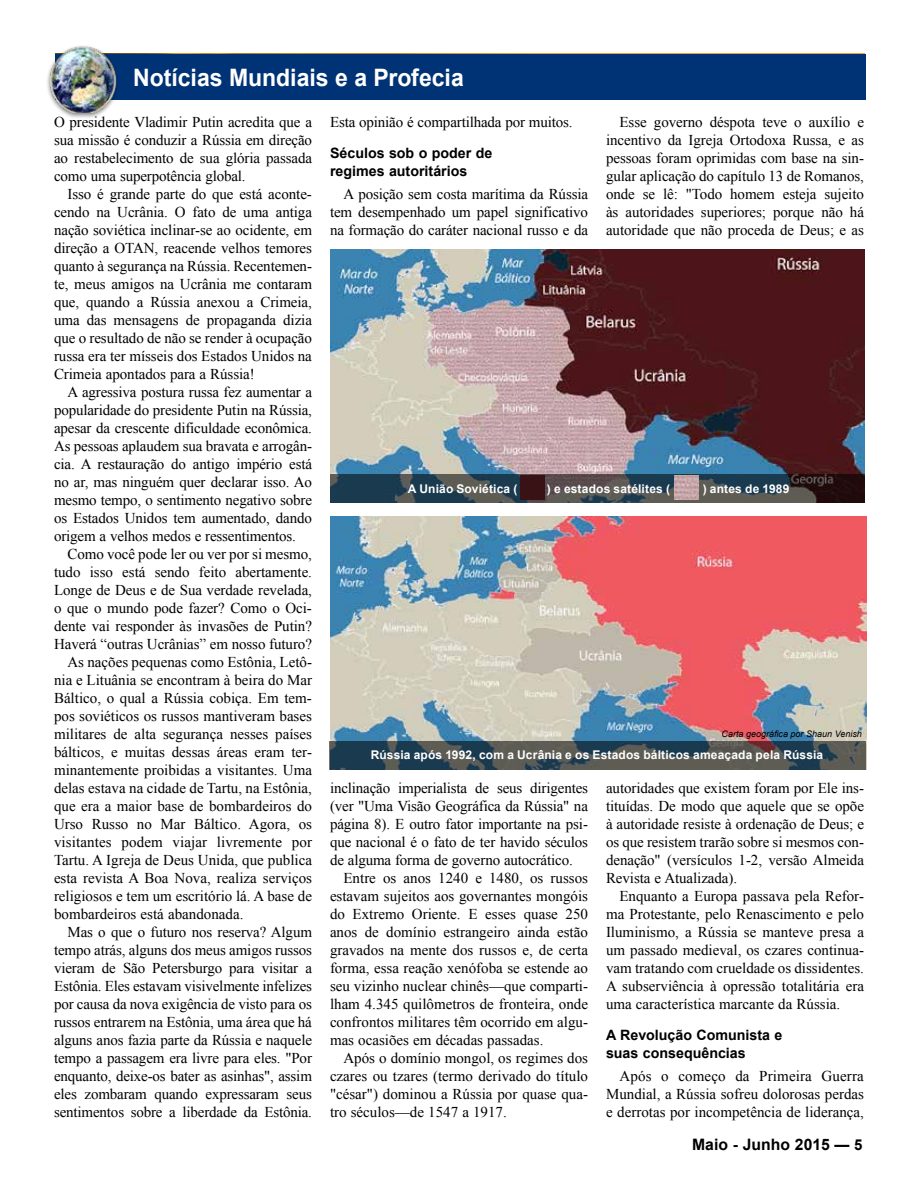
<style>
.page{position:relative;width:918px;height:1188px;background:#fff}
.page>*{position:absolute;margin:0;border:0;box-sizing:border-box;transform-origin:0 0}
.t1{font:700 24px "Arial";color:#fff;scale:.96 1}
.t2{font:700 15.75px "Arial";color:#000}
.t3{font:15px/18px "Times New Roman";letter-spacing:-.005em;color:#000;text-align:justify}
.t4{font:700 14.25px/18px "Arial";color:#000}
.t5{font:700 12px "Arial";letter-spacing:.015em;color:#fff}
.t6{font:italic 9px "Arial";color:#000}
.s1{font-size:15px}
</style>
<div class="page">
<div style="left:55px;top:54px;width:810px;height:45px;background:#003375"></div>
<div style="left:46px;top:44px;width:74px;height:75px;background:#000;opacity:.5"></div>
<img style="left:46px;top:46px;width:75px;height:67px">
<img style="left:330px;top:249px;width:535px;height:225px">
<img style="left:330px;top:516px;width:536px;height:225px">
<svg style="left:330px;top:474px;width:535px;height:29px;background:#384249"></svg>
<svg style="left:330px;top:741px;width:536px;height:28px;background:#414d52"></svg>
<img style="left:674px;top:476px;width:24px;height:24px">
<img style="left:521px;top:476px;width:24px;height:24px">
<h1 class="t1" style="left:133px;top:61px;width:346px">Notícias Mundiais e a Profecia</h1>
<h1 class="t1" style="left:159px;top:61px;width:345px">Explorando a Palavra de Deus</h1>
<p class="t3" style="left:54px;top:112px;width:260px">O presidente Vladimir Putin acredita que a sua missão é conduzir a Rússia em direção ao restabelecimento de sua glória passada como uma superpotência global.</p>
<p class="t3" style="left:54px;top:184px;width:260px;text-indent:14px">Isso é grande parte do que está aconte&shy;cendo na Ucrânia. O fato de uma antiga nação soviética inclinar-se ao ocidente, em direção a OTAN, reacende velhos temores quanto à segurança na Rússia. Recentemen&shy;te, meus amigos na Ucrânia me contaram que, quando a Rússia anexou a Crimeia, uma das mensagens de propaganda dizia que o resultado de não se render à ocupação russa era ter mísseis dos Estados Unidos na Crimeia apontados para a Rússia!</p>
<p class="t3" style="left:54px;top:382px;width:260px;text-indent:14px">A agressiva postura russa fez aumentar a popularidade do presidente Putin na Rússia, apesar da crescente dificuldade econômica.<br>As pessoas aplaudem sua bravata e arrogân&shy;cia. A restauração do antigo império está no ar, mas ninguém quer declarar isso. Ao mesmo tempo, o sentimento negativo sobre os Estados Unidos tem aumentado, dando origem a velhos medos e ressentimentos.</p>
<p class="t3" style="left:68px;top:544px;width:246px">Como você pode ler ou ver por si mesmo,</p>
<p class="t3" style="left:54px;top:562px;width:260px">tudo isso está sendo feito abertamente.</p>
<p class="t3" style="left:54px;top:580px;width:260px">Longe de Deus e de Sua verdade revelada,</p>
<p class="t3" style="left:54px;top:598px;width:259px">o que o mundo pode fazer? Como o Oci-</p>
<p class="t3" style="left:54px;top:616px;width:259px">dente vai responder às invasões de Putin?</p>
<p class="t3" style="left:54px;top:634px;width:260px">Haverá “outras Ucrânias” em nosso futuro?</p>
<p class="t3" style="left:68px;top:652px;width:246px">As nações pequenas como Estônia, Letô-</p>
<p class="t3" style="left:54px;top:670px;width:260px">nia e Lituânia se encontram à beira do Mar</p>
<p class="t3" style="left:54px;top:688px;width:259px">Báltico, o qual a Rússia cobiça. Em tem-</p>
<p class="t3" style="left:54px;top:706px;width:259px">pos soviéticos os russos mantiveram bases</p>
<p class="t3" style="left:54px;top:724px;width:259px">militares de alta segurança nesses países</p>
<p class="t3" style="left:54px;top:742px;width:260px">bálticos, e muitas dessas áreas eram ter-</p>
<p class="t3" style="left:54px;top:760px;width:260px">minantemente proibidas a visitantes. Uma</p>
<p class="t3" style="left:54px;top:778px;width:260px">delas estava na cidade de Tartu, na Estônia,</p>
<p class="t3" style="left:54px;top:796px;width:260px">que era a maior base de bombardeiros do</p>
<p class="t3" style="left:54px;top:814px;width:260px">Urso Russo no Mar Báltico. Agora, os</p>
<p class="t3" style="left:54px;top:832px;width:260px">visitantes podem viajar livremente por</p>
<p class="t3" style="left:54px;top:850px;width:260px">Tartu. A Igreja de Deus Unida, que publica</p>
<p class="t3" style="left:54px;top:868px;width:260px">esta revista A Boa Nova, realiza serviços</p>
<p class="t3" style="left:54px;top:886px;width:260px">religiosos e tem um escritório lá. A base de</p>
<p class="t3" style="left:54px;top:904px;width:191px">bombardeiros está abandonada.</p>
<p class="t3" style="left:68px;top:922px;width:246px">Mas o que o futuro nos reserva? Algum</p>
<p class="t3" style="left:54px;top:940px;width:260px">tempo atrás, alguns dos meus amigos russos</p>
<p class="t3" style="left:54px;top:958px;width:260px">vieram de São Petersburgo para visitar a</p>
<p class="t3" style="left:54px;top:976px;width:260px">Estônia. Eles estavam visivelmente infelizes</p>
<p class="t3" style="left:54px;top:994px;width:259px">por causa da nova exigência de visto para os</p>
<p class="t3" style="left:54px;top:1012px;width:259px">russos entrarem na Estônia, uma área que há</p>
<p class="t3" style="left:54px;top:1030px;width:260px">alguns anos fazia parte da Rússia e naquele</p>
<p class="t3" style="left:54px;top:1048px;width:259px">tempo a passagem era livre para eles. "Por</p>
<p class="t3" style="left:54px;top:1066px;width:260px">enquanto, deixe-os bater as asinhas", assim</p>
<p class="t3" style="left:54px;top:1084px;width:259px">eles zombaram quando expressaram seus</p>
<p class="t3" style="left:54px;top:1102px;width:260px">sentimentos sobre a liberdade da Estônia.</p>
<p class="t3" style="left:606px;top:112px;width:260px;text-indent:14px">Esse governo déspota teve o auxílio e incentivo da Igreja Ortodoxa Russa, e as pessoas foram oprimidas com base na sin&shy;gular aplicação do capítulo 13 de Romanos, onde se lê: "Todo homem esteja sujeito às autoridades superiores; porque não há autoridade que não proceda de Deus; e as</p>
<p class="t3" style="left:330px;top:112px;width:244px">Esta opinião é compartilhada por muitos.</p>
<p class="t4" style="left:330px;top:144px;width:164px">Séculos sob o poder de regimes autoritários</p>
<p class="t3" style="left:330px;top:184px;width:260px;text-indent:14px">A posição sem costa marítima da Rússia tem desempenhado um papel significativo na formação do caráter nacional russo e da</p>
<p class="t5" style="left:408px;top:480px;width:111px">A União Soviética (</p>
<p class="t5" style="left:547px;top:480px;width:125px">) e estados satélites (</p>
<p class="t5" style="left:703px;top:480px;width:88px">) antes de 1989</p>
<p class="t6" style="left:722px;top:728px;width:142px">Carta geográfica por Shaun Venish</p>
<p class="t5" style="left:371px;top:746px;width:454px">Rússia após 1992, com a Ucrânia e os Estados bálticos ameaçada pela Rússia</p>
<p class="t3" style="left:330px;top:778px;width:260px">inclinação imperialista de seus dirigentes (ver "Uma Visão Geográfica da Rússia" na página 8). E outro fator importante na psi&shy;que nacional é o fato de ter havido séculos de alguma forma de governo autocrático.</p>
<p class="t3" style="left:330px;top:868px;width:260px;text-indent:14px">Entre os anos 1240 e 1480, os russos estavam sujeitos aos governantes mongóis do Extremo Oriente. E esses quase 250 anos de domínio estrangeiro ainda estão gravados na mente dos russos e, de certa forma, essa reação xenófoba se estende ao seu vizinho nuclear chinês—que comparti&shy;lham 4.345 quilômetros de fronteira, onde confrontos militares têm ocorrido em algu&shy;mas ocasiões em décadas passadas.</p>
<p class="t3" style="left:330px;top:1048px;width:260px;text-indent:14px">Após o domínio mongol, os regimes dos czares ou tzares (termo derivado do título "césar") dominou a Rússia por quase qua&shy;tro séculos—de 1547 a 1917.</p>
<p class="t3" style="left:606px;top:778px;width:260px">autoridades que existem foram por Ele ins&shy;tituídas. De modo que aquele que se opõe à autoridade resiste à ordenação de Deus; e os que resistem trarão sobre si mesmos con&shy;denação" (versículos 1-2, versão Almeida Revista e Atualizada).</p>
<p class="t3" style="left:606px;top:886px;width:260px;text-indent:14px">Enquanto a Europa passava pela Refor&shy;ma Protestante, pelo Renascimento e pelo Iluminismo, a Rússia se manteve presa a um passado medieval, os czares continua&shy;vam tratando com crueldade os dissidentes.<br>A subserviência à opressão totalitária era uma característica marcante da Rússia.</p>
<p class="t4" style="left:606px;top:1026px;width:178px">A Revolução Comunista e suas consequências</p>
<p class="t3" style="left:606px;top:1066px;width:260px;text-indent:14px">Após o começo da Primeira Guerra Mundial, a Rússia sofreu dolorosas perdas e derrotas por incompetência de liderança,</p>
<p class="t2" style="left:692px;top:1133px;width:172px">Maio - Junho 2015 <span class="s1">— 5</span></p>
</div>
